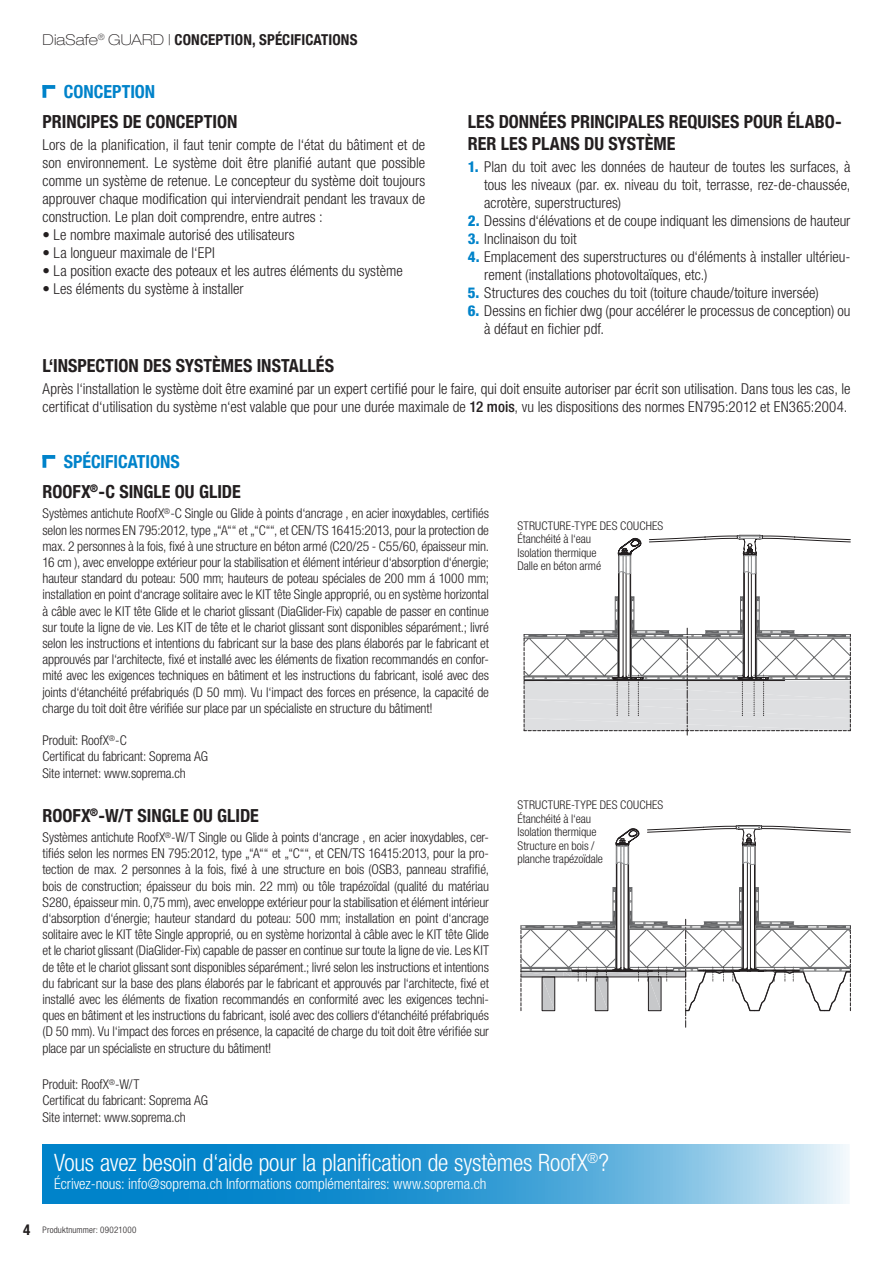
<style>
.page{position:relative;width:893px;height:1263px;background:#fff}
.page>*{position:absolute;margin:0;border:0;box-sizing:border-box;transform-origin:0 0}
.t1{font:300 condensed 24px "Helvetica Neue LT Pro";letter-spacing:-.01em;color:#fff}
.t2{font:700 condensed 18px/21.6px "Helvetica Neue LT Com";color:#231f20}
.t3{font:700 condensed 18px "Helvetica Neue LT Com";color:#0083ca}
.t4{font:300 condensed 15px/18px "Helvetica Neue LT Pro";color:#231f20}
.t5{font:300 condensed 15px "Helvetica Neue LT Pro";color:#fff}
.t6{font:700 condensed 15px "Helvetica Neue LT Com";letter-spacing:.01em;color:#231f20}
.t7{font:300 condensed 13.5px/16.2px "Helvetica Neue LT Pro";letter-spacing:-.01em;color:#231f20;text-align:justify}
.t8{font:300 condensed 12px/13.5px "Helvetica Neue LT Pro";letter-spacing:-.005em;color:#231f20}
.t9{font:300 condensed 9px "Helvetica Neue LT Pro";letter-spacing:.02em;color:#231f20}
.s1{font-family:"Helvetica Neue LT Pro";font-weight:100;font-stretch:expanded}
.s2{font-weight:800;color:#0083ca}
.s3{font-weight:500}
.s4{color:#0083ca}
</style>
<div class="page">
<svg style="left:521px;top:825px;width:330px;height:202px"></svg>
<svg style="left:43px;top:1144px;width:806px;height:59px;background:#42a2d7"></svg>
<svg style="left:524px;top:535px;width:327px;height:200px"></svg>
<svg style="left:46px;top:85px;width:9px;height:4px"></svg>
<svg style="left:43px;top:85px;width:3px;height:13px"></svg>
<svg style="left:46px;top:455px;width:9px;height:4px"></svg>
<svg style="left:43px;top:455px;width:3px;height:13px"></svg>
<p class="t6" style="left:43px;top:30px;width:316px"><span class="s1">DiaSafe</span><sup>®</sup> <span class="s1">GUARD |</span> CONCEPTION, SPÉCIFICATIONS</p>
<h2 class="t3" style="left:64px;top:81px;width:93px">CONCEPTION</h2>
<h2 class="t2" style="left:43px;top:111px;width:196px">PRINCIPES DE CONCEPTION</h2>
<p class="t4" style="left:43px;top:136px;width:384px;text-align:justify">Lors de la planification, il faut tenir compte de l‘état du bâtiment et de son environnement. Le système doit être planifié autant que possible comme un système de retenue. Le concepteur du système doit toujours approuver chaque modification qui interviendrait pendant les travaux de construction. Le plan doit comprendre, entre autres :</p>
<p class="t4" style="left:43px;top:226px;width:254px">• Le nombre maximale autorisé des utilisateurs</p>
<p class="t4" style="left:43px;top:244px;width:174px">• La longueur maximale de l‘EPI</p>
<p class="t4" style="left:43px;top:262px;width:362px">• La position exacte des poteaux et les autres éléments du système</p>
<p class="t4" style="left:43px;top:280px;width:203px">• Les éléments du système à installer</p>
<h2 class="t2" style="left:468px;top:111px;width:375px">LES DONNÉES PRINCIPALES REQUISES POUR ÉLABO-<br>RER LES PLANS DU SYSTÈME</h2>
<p class="t4" style="left:484px;top:158px;width:368px;text-align:justify;text-indent:-16px"><span class="s2">1.</span> Plan du toit avec les données de hauteur de toutes les surfaces, à tous les niveaux (par. ex. niveau du toit, terrasse, rez-de-chaussée, acrotère, superstructures)</p>
<p class="t4" style="left:468px;top:212px;width:384px"><span class="s2">2.</span> Dessins d‘élévations et de coupe indiquant les dimensions de hauteur</p>
<p class="t4" style="left:468px;top:230px;width:111px"><span class="s2">3.</span> Inclinaison du toit</p>
<p class="t4" style="left:484px;top:248px;width:368px;text-indent:-16px"><span class="s2">4.</span> Emplacement des superstructures ou d‘éléments à installer ultérieu&shy;rement (installations photovoltaïques, etc.)</p>
<p class="t4" style="left:468px;top:284px;width:352px"><span class="s2">5.</span> Structures des couches du toit (toiture chaude/toiture inversée)</p>
<p class="t4" style="left:484px;top:302px;width:368px;text-indent:-16px"><span class="s2">6.</span> Dessins en fichier dwg (pour accélérer le processus de conception) ou à défaut en fichier pdf.</p>
<h2 class="t2" style="left:43px;top:355px;width:293px">L‘INSPECTION DES SYSTÈMES INSTALLÉS</h2>
<p class="t4" style="left:43px;top:380px;width:809px">Après l‘installation le système doit être examiné par un expert certifié pour le faire, qui doit ensuite autoriser par écrit son utilisation. Dans tous les cas, le certificat d‘utilisation du système n‘est valable que pour une durée maximale de <span class="s3">12 mois</span>, vu les dispositions des normes EN795:2012 et EN365:2004.</p>
<p class="t6" style="left:23px;top:1221px;width:9px">4</p>
<h2 class="t2" style="left:43px;top:446px;width:200px;line-height:30.2px;text-indent:21px"><span class="s4">SPÉCIFICATIONS<br></span>ROOFX<sup>®</sup>-C SINGLE OU GLIDE</h2>
<p class="t7" style="left:43px;top:505px;width:448px">Systèmes antichute RoofX<sup>®</sup>-C Single ou Glide à points d‘ancrage , en acier inoxydables, certifiés selon les normes EN 795:2012, type „“A““ et „“C““, et CEN/TS 16415:2013, pour la protection de max. 2 personnes à la fois, fixé à une structure en béton armé (C20/25 - C55/60, épaisseur min.<br>16 cm ), avec enveloppe extérieur pour la stabilisation et élément intérieur d‘absorption d‘énergie; hauteur standard du poteau: 500 mm; hauteurs de poteau spéciales de 200 mm á 1000 mm; installation en point d‘ancrage solitaire avec le KIT tête Single approprié, ou en système horizontal à câble avec le KIT tête Glide et le chariot glissant (DiaGlider-Fix) capable de passer en continue sur toute la ligne de vie. Les KIT de tête et le chariot glissant sont disponibles séparément.; livré selon les instructions et intentions du fabricant sur la base des plans élaborés par le fabricant et approuvés par l‘architecte, fixé et installé avec les éléments de fixation recommandés en confor&shy;mité avec les exigences techniques en bâtiment et les instructions du fabricant, isolé avec des joints d‘étanchéité préfabriqués (D 50 mm). Vu l‘impact des forces en présence, la capacité de charge du toit doit être vérifiée sur place par un spécialiste en structure du bâtiment!</p>
<p class="t7" style="left:43px;top:732px;width:167px;text-align:left">Produit: RoofX<sup>®</sup>-C<br>Certificat du fabricant: Soprema AG<br>Site internet: www.soprema.ch</p>
<h2 class="t2" style="left:43px;top:804px;width:218px">ROOFX<sup>®</sup>-W/T SINGLE OU GLIDE</h2>
<p class="t7" style="left:43px;top:829px;width:448px">Systèmes antichute RoofX<sup>®</sup>-W/T Single ou Glide à points d‘ancrage , en acier inoxydables, cer&shy;tifiés selon les normes EN 795:2012, type „“A““ et „“C““, et CEN/TS 16415:2013, pour la pro&shy;tection de max. 2 personnes à la fois, fixé à une structure en bois (OSB3, panneau strafifié, bois de construction; épaisseur du bois min. 22 mm) ou tôle trapézoïdal (qualité du matériau S280, épaisseur min. 0,75 mm), avec enveloppe extérieur pour la stabilisation et élément intérieur d‘absorption d‘énergie; hauteur standard du poteau: 500 mm; installation en point d‘ancrage solitaire avec le KIT tête Single approprié, ou en système horizontal à câble avec le KIT tête Glide et le chariot glissant (DiaGlider-Fix) capable de passer en continue sur toute la ligne de vie. Les KIT de tête et le chariot glissant sont disponibles séparément.; livré selon les instructions et intentions du fabricant sur la base des plans élaborés par le fabricant et approuvés par l‘architecte, fixé et installé avec les éléments de fixation recommandés en conformité avec les exigences techni&shy;ques en bâtiment et les instructions du fabricant, isolé avec des colliers d‘étanchéité préfabriqués (D 50 mm). Vu l‘impact des forces en présence, la capacité de charge du toit doit être vérifiée sur place par un spécialiste en structure du bâtiment!</p>
<p class="t7" style="left:43px;top:1076px;width:167px;text-align:left">Produit: RoofX<sup>®</sup>-W/T<br>Certificat du fabricant: Soprema AG<br>Site internet: www.soprema.ch</p>
<h1 class="t1" style="left:54px;top:1148px;width:556px">Vous avez besoin d‘aide pour la planification de systèmes RoofX<sup>®</sup>?</h1>
<p class="t5" style="left:54px;top:1175px;width:434px">Écrivez-nous: info@soprema.ch Informations complémentaires: www.soprema.ch</p>
<p class="t9" style="left:43px;top:1225px;width:95px">Produktnummer: 09021000</p>
<p class="t8" style="left:517px;top:519px;width:147px">STRUCTURE-TYPE DES COUCHES<br>Étanchéité à l‘eau<br>Isolation thermique<br>Dalle en béton armé</p>
<p class="t8" style="left:517px;top:798px;width:147px">STRUCTURE-TYPE DES COUCHES<br>Étanchéité à l‘eau<br>Isolation thermique<br>Structure en bois /<br>planche trapézoïdale</p>
</div>
